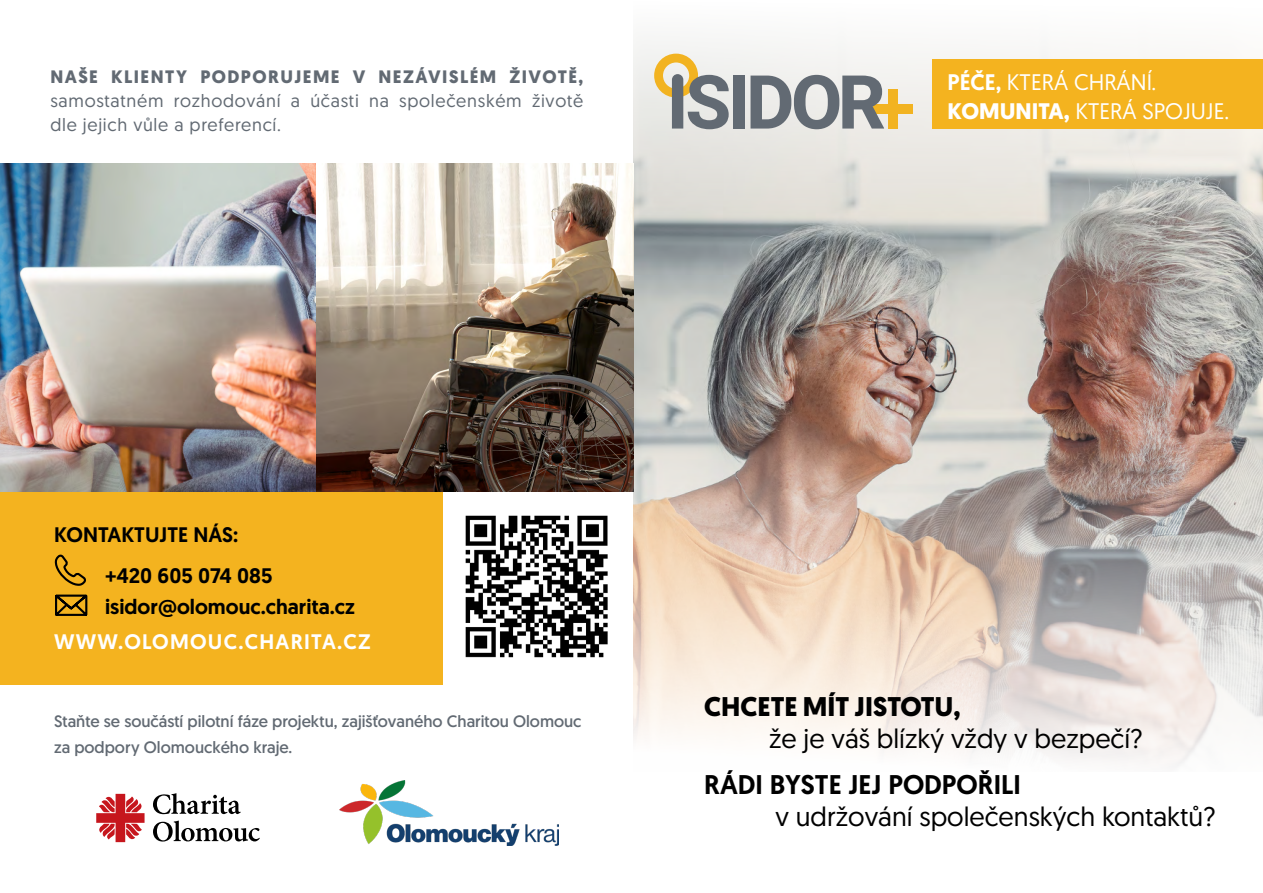
<style>
.page{position:relative;width:1263px;height:893px;background:#fff}
.page>*{position:absolute;margin:0;border:0;box-sizing:border-box;transform-origin:0 0}
.t1{font:27px "Geomanist";color:#000}
.t2{font:500 27px "Geomanist";color:#000}
.t3{font:700 27px "Geomanist";color:#000}
.t4{font:22.5px/28.5px "Geomanist";color:#fff}
.t5{font:500 21px/40.3px "Geomanist";color:#000}
.t6{font:500 21px "Geomanist";letter-spacing:.06em;color:#fff}
.t7{font:18px/24px "Geomanist";letter-spacing:.04em;color:#626a73}
.t8{font:700 18px "Geomanist";letter-spacing:.08em;color:#626a73}
.t9{font:16.5px/25.5px "Geomanist";color:#626a73}
.s1{font-weight:500}
.s2{font-weight:700}
</style>
<div class="page">
<img style="left:634px;top:255px;width:629px;height:511px">
<svg style="left:634px;top:40px;width:629px;height:215px"></svg>
<div style="left:0;top:491px;width:442px;height:194px;background:#f4b31f"></div>
<div style="left:932px;top:60px;width:331px;height:69px;background:#f4b31f"></div>
<img style="left:465px;top:515px;width:143px;height:143px">
<svg style="left:153px;top:820px;width:107px;height:21px"></svg>
<svg style="left:153px;top:793px;width:88px;height:21px"></svg>
<svg style="left:96px;top:794px;width:49px;height:48px"></svg>
<img style="left:339px;top:780px;width:219px;height:66px">
<svg style="left:54px;top:554px;width:34px;height:62px"></svg>
<img style="left:0;top:164px;width:634px;height:327px">
<div style="left:873px;top:104px;width:40px;height:10px;background:#f2b321"></div>
<div style="left:888px;top:89px;width:10px;height:40px;background:#f2b321"></div>
<div style="left:654px;top:54px;width:44px;height:44px;border:9px solid #f2b321;border-radius:50%"></div>
<svg style="left:672px;top:74px;width:57px;height:55px;background:#999c9a"></svg>
<svg style="left:750px;top:75px;width:134px;height:54px;background:#9da0a2"></svg>
<div style="left:733px;top:75px;width:11px;height:54px;background:#626a73"></div>
<p class="t8" style="left:50px;top:65px;width:534px">NAŠE KLIENTY PODPORUJEME V NEZÁVISLÉM ŽIVOTĚ,</p>
<p class="t7" style="left:50px;top:88px;width:534px">samostatném rozhodování a účasti na společenském životě dle jejich vůle a preferencí.</p>
<h2 class="t4" style="left:947px;top:67px;width:283px"><span class="s1">PÉČE,</span> KTERÁ CHRÁNÍ.<br><span class="s2">KOMUNITA,</span> KTERÁ SPOJUJE.</h2>
<p class="t5" style="left:105px;top:514px;width:169px;text-indent:-51px">KONTAKTUJTE NÁS: +420 605 074 085</p>
<p class="t5" style="left:105px;top:586px;width:251px">isidor@olomouc.charita.cz</p>
<p class="t6" style="left:54px;top:627px;width:318px">WWW.OLOMOUC.CHARITA.CZ</p>
<p class="t9" style="left:54px;top:708px;width:529px">Staňte se součástí pilotní fáze projektu, zajišťovaného Charitou Olomouc za podpory Olomouckého kraje.</p>
<h1 class="t3" style="left:704px;top:688px;width:258px">CHCETE MÍT JISTOTU,</h1>
<h1 class="t1" style="left:769px;top:721px;width:375px">že je váš blízký vždy v bezpečí?</h1>
<h1 class="t2" style="left:704px;top:766px;width:318px">RÁDI BYSTE JEJ PODPOŘILI</h1>
<h1 class="t1" style="left:775px;top:799px;width:442px">v udržování společenských kontaktů?</h1>
</div>
